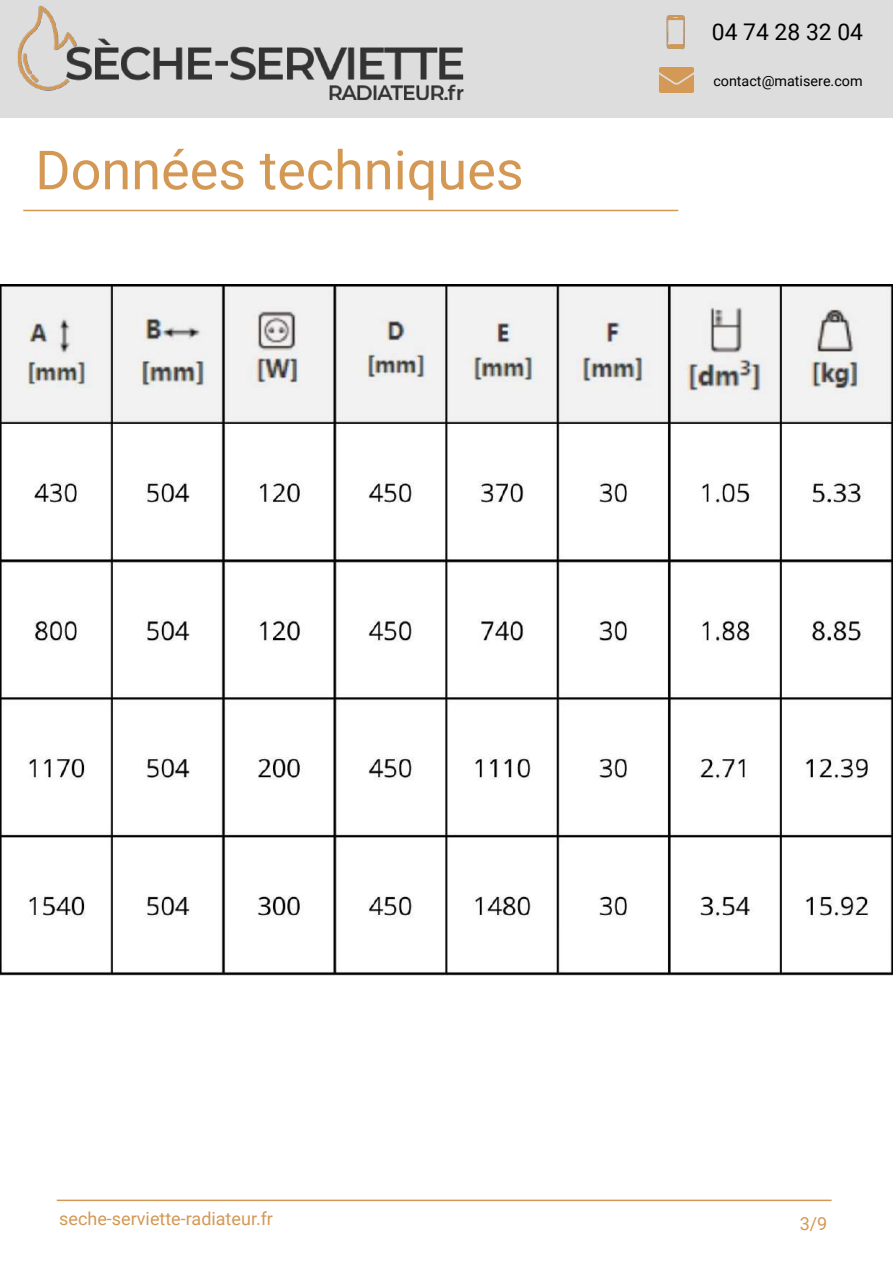
<style>
.page{position:relative;width:893px;height:1263px;background:#fff}
.page>*{position:absolute;margin:0;border:0;box-sizing:border-box;transform-origin:0 0}
.t1{font:54px "Roboto";color:#d49855}
.t2{font:22.95px "Roboto";color:#000}
.t3{font:18px "Roboto";color:#d49855}
.t4{font:14.4px "Roboto";color:#000}
</style>
<div class="page">
<div style="left:0;top:0;width:893px;height:118px;background:#ddd"></div>
<img style="left:0;top:5px;width:481px;height:280px">
<img style="left:666px;top:15px;width:19px;height:35px">
<img style="left:658px;top:67px;width:37px;height:26px">
<hr style="left:57px;top:1199px;width:775px;height:2px;background:#d49855">
<img style="left:56px;top:1199px;width:426px;height:3px">
<hr style="left:23px;top:210px;width:655px;height:1px;background:#d49855">
<img style="left:0;top:285px;width:893px;height:691px">
<h1 class="t1" style="left:35px;top:132px;width:490px">Données techniques</h1>
<p class="t2" style="left:712px;top:15px;width:153px">04 74 28 32 04</p>
<p class="t4" style="left:713px;top:71px;width:151px">contact@matisere.com</p>
<p class="t3" style="left:59px;top:1206px;width:215px">seche-serviette-radiateur.fr</p>
<p class="t3" style="left:800px;top:1211px;width:29px">3/9</p>
</div>
